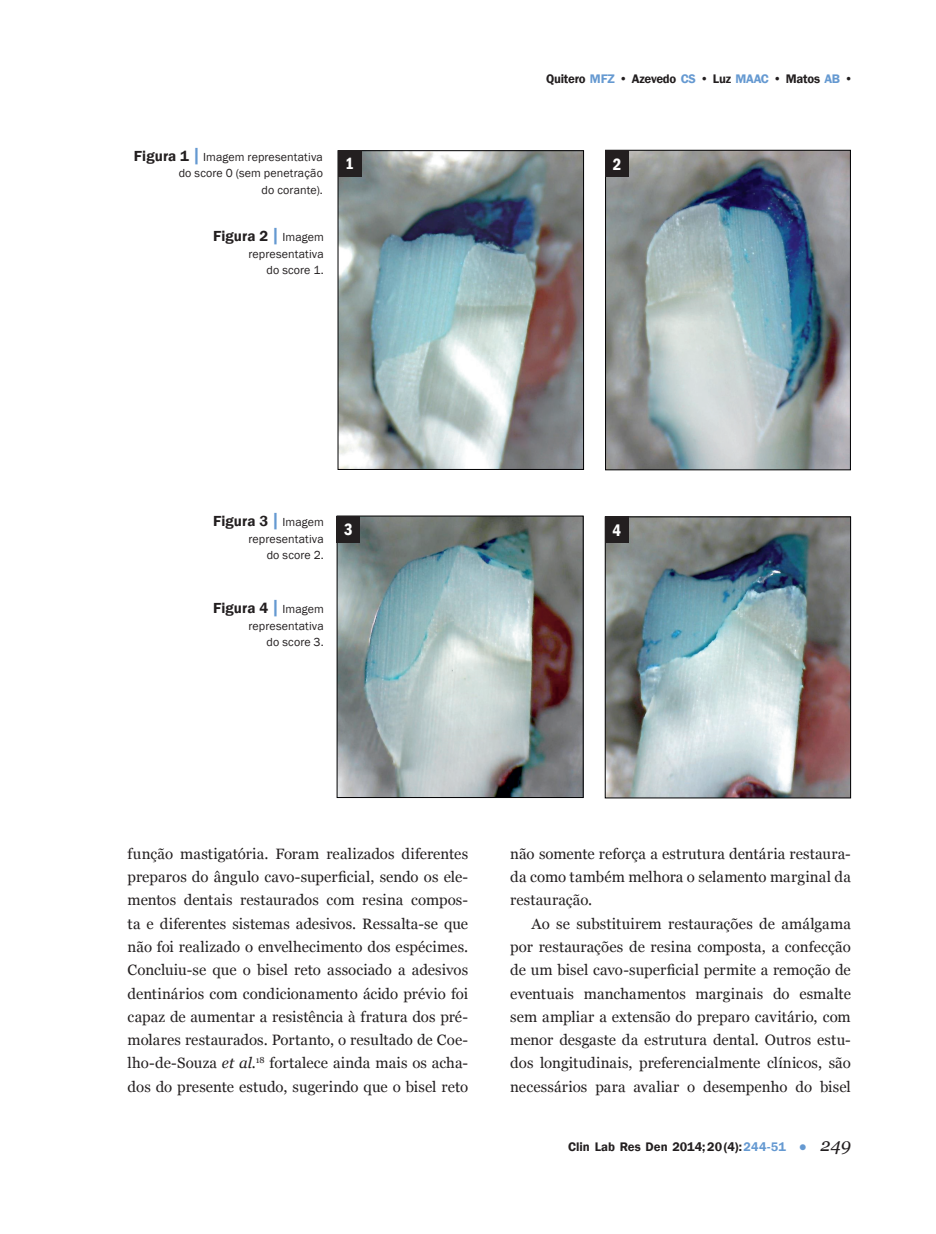
<style>
.page{position:relative;width:936px;height:1234px;background:#fff}
.page>*{position:absolute;margin:0;border:0;box-sizing:border-box;transform-origin:0 0}
.t1{font:600 condensed 16.8px "Franklin Gothic";color:#fff}
.t2{font:15px/23.2px "Georgia";letter-spacing:.005em;color:#231f20;text-align:justify}
.t3{font:600 15px "Franklin Gothic";letter-spacing:.005em;color:#231f20}
.t4{font:600 12.75px "Franklin Gothic";letter-spacing:-.02em;color:#231f20}
.t5{font:600 12.75px "Franklin Gothic";color:#231f20}
.t6{font:12px/16.5px "Franklin Gothic";letter-spacing:.01em;color:#231f20;text-align:right}
.s1{font-weight:600;font-size:15px}
.s2{font-weight:600;font-stretch:condensed;font-size:19.5px;color:#6599d1}
.s3{font-stretch:condensed;font-size:19.5px;color:#6599d1}
.s4{font-weight:400;font-size:12px}
.s5{color:#6599d1}
.s6{font-style:italic}
.s7{font-weight:400;font-size:13.5px;color:#6599d1}
.s8{font-family:"Georgia";font-weight:400;font-style:italic;font-size:18px}
</style>
<div class="page">
<img style="left:340px;top:152px;width:241px;height:315px">
<img style="left:607px;top:152px;width:241px;height:316px">
<div style="left:605px;top:150px;width:245px;height:320px;border:1px solid #000002"></div>
<img style="left:339px;top:517px;width:242px;height:278px">
<img style="left:607px;top:518px;width:241px;height:278px">
<div style="left:605px;top:516px;width:245px;height:282px;border:1px solid #000002"></div>
<div style="left:338px;top:150px;width:23px;height:26px;background:#231f20"></div>
<div style="left:337px;top:516px;width:23px;height:26px;background:#231f20"></div>
<div style="left:605px;top:150px;width:23px;height:27px;background:#231f20"></div>
<div style="left:605px;top:516px;width:23px;height:27px;background:#231f20"></div>
<p class="t6" style="left:134px;top:148px;width:190px"><span class="s1">Figura 1</span> <span class="s2">|</span> Imagem representativa do score 0 (sem penetração<br>do corante).</p>
<p class="t3" style="left:213px;top:227px;width:112px">Figura 2 <span class="s3">|</span> <span class="s4">Imagem</span></p>
<p class="t6" style="left:248px;top:246px;width:77px">representativa do score 1.</p>
<p class="t1" style="left:345px;top:152px;width:10px">1</p>
<p class="t3" style="left:213px;top:512px;width:112px">Figura 3 <span class="s3">|</span> <span class="s4">Imagem</span></p>
<p class="t6" style="left:248px;top:530px;width:77px">representativa do score 2.</p>
<p class="t3" style="left:213px;top:599px;width:112px">Figura 4 <span class="s3">|</span> <span class="s4">Imagem</span></p>
<p class="t6" style="left:248px;top:617px;width:77px">representativa do score 3.</p>
<p class="t1" style="left:344px;top:518px;width:10px">3</p>
<p class="t4" style="left:546px;top:70px;width:308px">Quitero <span class="s5">MFZ</span> • Azevedo <span class="s5">CS</span> • Luz <span class="s5">MAAC</span> • Matos <span class="s5">AB</span> •</p>
<p class="t1" style="left:612px;top:153px;width:10px">2</p>
<p class="t1" style="left:612px;top:519px;width:10px">4</p>
<p class="t2" style="left:128px;top:841px;width:342px">função mastigatória. Foram realizados diferentes preparos do ângulo cavo-superficial, sendo os ele&shy;mentos dentais restaurados com resina compos&shy;ta e diferentes sistemas adesivos. Ressalta-se que não foi realizado o envelhecimento dos espécimes.<br>Concluiu-se que o bisel reto associado a adesivos dentinários com condicionamento ácido prévio foi capaz de aumentar a resistência à fratura dos pré&shy;molares restaurados. Portanto, o resultado de Coe&shy;lho-de-Souza <span class="s6">et al.</span><sup>18</sup> fortalece ainda mais os acha&shy;dos do presente estudo, sugerindo que o bisel reto</p>
<p class="t2" style="left:510px;top:841px;width:342px">não somente reforça a estrutura dentária restaura&shy;da como também melhora o selamento marginal da restauração.</p>
<p class="t2" style="left:510px;top:911px;width:342px;text-indent:21px">Ao se substituirem restaurações de amálgama por restaurações de resina composta, a confecção de um bisel cavo-superficial permite a remoção de eventuais manchamentos marginais do esmalte sem ampliar a extensão do preparo cavitário, com menor desgaste da estrutura dental. Outros estu&shy;dos longitudinais, preferencialmente clínicos, são necessários para avaliar o desempenho do bisel</p>
<p class="t5" style="left:568px;top:1138px;width:284px">Clin Lab Res Den 2014;20(4):<span class="s5">244-51</span> <span class="s7">●</span> <span class="s8">249</span></p>
</div>
